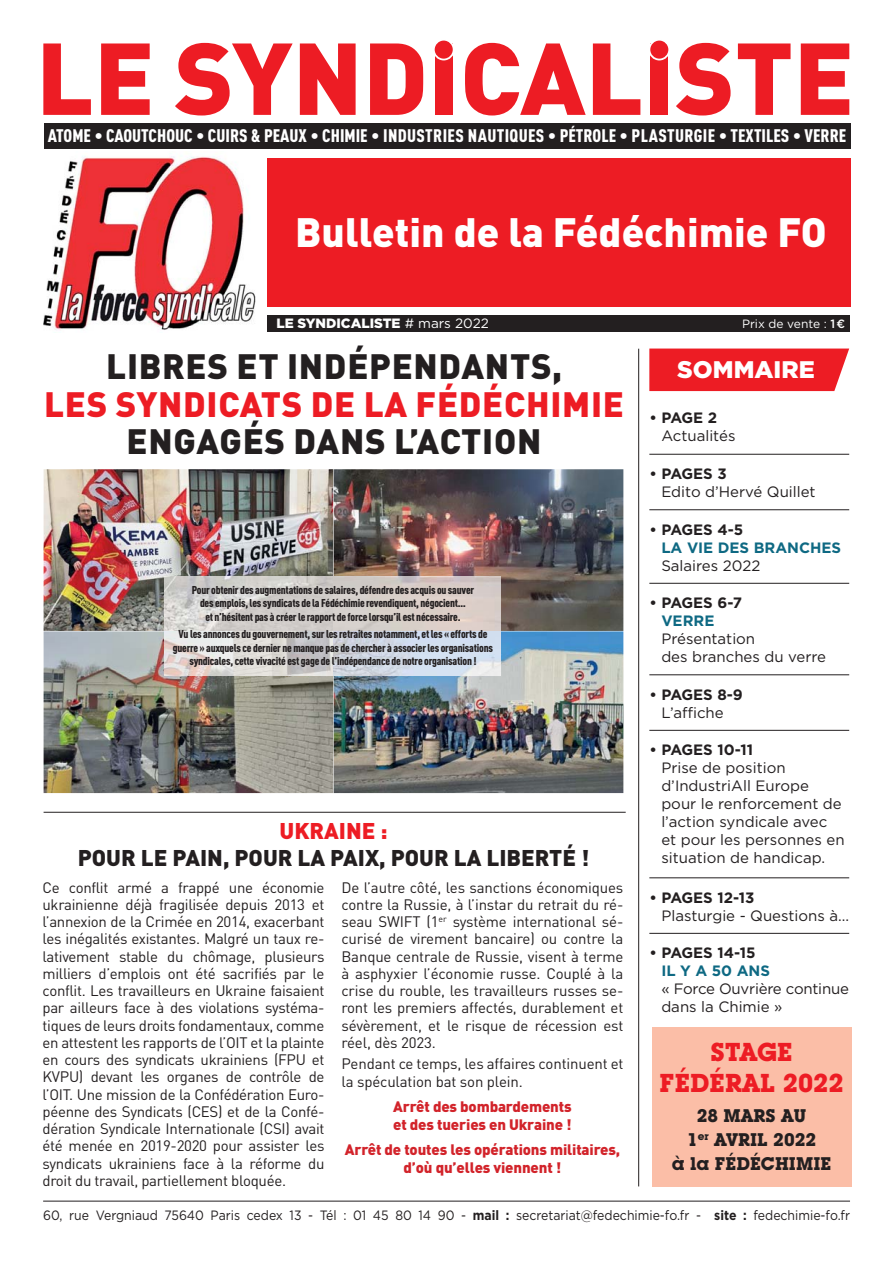
<style>
.page{position:relative;width:893px;height:1263px;background:#fff}
.page>*{position:absolute;margin:0;border:0;box-sizing:border-box;transform-origin:0 0}
.t1{font:900 100.35px "DIN Pro";color:#ed1c24}
.t2{font:900 40.5px "DIN Pro";color:#fff}
.t3{font:900 34.8px "DIN Pro";letter-spacing:.02em;color:#231f20}
.t4{font:900 34.8px "DIN Pro";letter-spacing:.02em;color:#ed1c24}
.t5{font:700 25.5px/30.6px "Lubalin Graph IT Cby BT";color:#ed1c24;text-align:center}
.t6{font:900 24px "Gotham";color:#fff}
.t7{font:900 22.5px "DIN Pro";color:#231f20}
.t8{font:900 22.5px "DIN Pro";color:#ed1c24}
.t9{font:900 condensed 18px "DIN Pro";color:#fff}
.t10{font:700 18px/24px "Lubalin Graph IT Cby BT";color:#231f20;text-align:center}
.t11{font:15px/17.2px "DIN Pro";letter-spacing:-.01em;color:#231f20;text-align:justify}
.t12{font:15px/18px "Gotham";color:#231f20}
.t13{font:900 15px/17.2px "DIN Pro";letter-spacing:-.01em;color:#d2232a}
.t14{font:700 15px "Gotham";color:#231f20}
.t15{font:700 15px "Gotham";color:#0e6983}
.t16{font:13.5px "Gotham";color:#231f20;scale:.91 1}
.t17{font:900 13.5px "Gotham";color:#fff}
.t18{font:12px "Gotham";color:#fff}
.t19{font:900 condensed 11.25px/13.5px "DIN Pro";letter-spacing:-.02em;color:#231f20;text-align:center}
.s1{font-weight:400}
.s2{font-weight:500}
.s3{font-weight:700}
</style>
<div class="page">
<img style="left:44px;top:156px;width:212px;height:177px">
<div style="left:267px;top:315px;width:582px;height:17px;background:#231f20"></div>
<div style="left:267px;top:158px;width:583px;height:148px;background:#ed1c24"></div>
<hr style="left:638px;top:349px;width:1px;height:837px;background:#231f20">
<hr style="left:649px;top:454px;width:200px;height:1px;background:#231f20">
<hr style="left:649px;top:509px;width:200px;height:1px;background:#231f20">
<hr style="left:649px;top:583px;width:200px;height:1px;background:#231f20">
<hr style="left:649px;top:674px;width:200px;height:1px;background:#231f20">
<hr style="left:649px;top:730px;width:200px;height:1px;background:#231f20">
<hr style="left:649px;top:877px;width:200px;height:1px;background:#231f20">
<hr style="left:649px;top:933px;width:200px;height:1px;background:#231f20">
<div style="left:652px;top:1027px;width:199px;height:159px;background:#fbbea7"></div>
<div style="left:649px;top:349px;width:200px;height:42px;background:#ed1c24"></div>
<div style="left:44px;top:123px;width:806px;height:26px;background:#231f20"></div>
<div style="left:434px;top:40px;width:20px;height:20px;background:#ed1c24;border-radius:50%"></div>
<div style="left:433px;top:39px;width:22px;height:21px;border:2px solid #fff;border-radius:50%"></div>
<div style="left:649px;top:40px;width:20px;height:20px;background:#ed1c24;border-radius:50%"></div>
<div style="left:648px;top:39px;width:22px;height:21px;border:2px solid #fff;border-radius:50%"></div>
<img style="left:44px;top:469px;width:579px;height:324px">
<hr style="left:44px;top:812px;width:582px;height:1px;background:#231f20">
<hr style="left:43px;top:1201px;width:807px;height:1px;background:#231f20">
<img style="left:165px;top:576px;width:336px;height:100px">
<h1 class="t1" style="left:36px;top:22px;width:820px">LE SYNDICALISTE</h1>
<p class="t9" style="left:48px;top:130px;width:800px">ATOME • CAOUTCHOUC • CUIRS &amp; PEAUX • CHIMIE • INDUSTRIES NAUTIQUES • PÉTROLE • PLASTURGIE • TEXTILES • VERRE</p>
<h2 class="t2" style="left:295px;top:209px;width:533px">Bulletin de la Fédéchimie FO</h2>
<p class="t17" style="left:276px;top:318px;width:214px">LE SYNDICALISTE <span class="s1"># mars 2022</span></p>
<p class="t18" style="left:742px;top:319px;width:104px">Prix de vente : <span class="s2">1 €</span></p>
<h3 class="t3" style="left:106px;top:347px;width:457px">LIBRES ET INDÉPENDANTS,</h3>
<h3 class="t4" style="left:44px;top:385px;width:581px">LES SYNDICATS DE LA FÉDÉCHIMIE</h3>
<h3 class="t3" style="left:127px;top:422px;width:416px">ENGAGÉS DANS L’ACTION</h3>
<p class="t19" style="left:192px;top:584px;width:284px">Pour obtenir des augmentations de salaires, défendre des acquis ou sauver des emplois, les syndicats de la Fédéchimie revendiquent, négocient…<br>et n’hésitent pas à créer le rapport de force lorsqu’il est nécessaire.</p>
<p class="t19" style="left:173px;top:629px;width:322px">Vu les annonces du gouvernement, sur les retraites notamment, et les « efforts de guerre » auxquels ce dernier ne manque pas de chercher à associer les organisations syndicales, cette vivacité est gage de l’indépendance de notre organisation !</p>
<h3 class="t8" style="left:280px;top:818px;width:110px">UKRAINE :</h3>
<h3 class="t7" style="left:78px;top:845px;width:513px">POUR LE PAIN, POUR LA PAIX, POUR LA LIBERTÉ !</h3>
<p class="t11" style="left:43px;top:880px;width:284px">Ce conflit armé a frappé une économie ukrainienne déjà fragilisée depuis 2013 et l’annexion de la Crimée en 2014, exacerbant les inégalités existantes. Malgré un taux re&shy;lativement stable du chômage, plusieurs milliers d’emplois ont été sacrifiés par le conflit. Les travailleurs en Ukraine faisaient par ailleurs face à des violations systéma&shy;tiques de leurs droits fondamentaux, comme en attestent les rapports de l’OIT et la plainte en cours des syndicats ukrainiens (FPU et KVPU) devant les organes de contrôle de l’OIT. Une mission de la Confédération Euro&shy;péenne des Syndicats (CES) et de la Confé&shy;dération Syndicale Internationale (CSI) avait été menée en 2019-2020 pour assister les syndicats ukrainiens face à la réforme du droit du travail, partiellement bloquée.</p>
<p class="t11" style="left:341px;top:880px;width:283px">De l’autre côté, les sanctions économiques contre la Russie, à l’instar du retrait du ré&shy;seau SWIFT (1<sup>er</sup> système international sé&shy;curisé de virement bancaire) ou contre la Banque centrale de Russie, visent à terme à asphyxier l’économie russe. Couplé à la crise du rouble, les travailleurs russes se&shy;ront les premiers affectés, durablement et sévèrement, et le risque de récession est réel, dès 2023.</p>
<p class="t11" style="left:341px;top:1057px;width:284px">Pendant ce temps, les affaires continuent et la spéculation bat son plein.</p>
<p class="t13" style="left:393px;top:1098px;width:180px">Arrêt des bombardements et des tueries en Ukraine !</p>
<p class="t13" style="left:345px;top:1141px;width:277px;text-align:center">Arrêt de toutes les opérations militaires, d’où qu’elles viennent !</p>
<h3 class="t6" style="left:677px;top:360px;width:139px">SOMMAIRE</h3>
<p class="t14" style="left:649px;top:412px;width:69px">• PAGE 2</p>
<p class="t12" style="left:661px;top:428px;width:76px">Actualités</p>
<p class="t14" style="left:649px;top:468px;width:79px">• PAGES 3</p>
<p class="t12" style="left:661px;top:484px;width:156px">Edito d’Hervé Quillet</p>
<p class="t14" style="left:649px;top:523px;width:95px">• PAGES 4-5</p>
<p class="t15" style="left:661px;top:541px;width:181px">LA VIE DES BRANCHES</p>
<p class="t12" style="left:661px;top:557px;width:100px">Salaires 2022</p>
<p class="t14" style="left:649px;top:597px;width:94px">• PAGES 6-7</p>
<p class="t15" style="left:661px;top:615px;width:55px">VERRE</p>
<p class="t12" style="left:661px;top:631px;width:166px">Présentation<br>des branches du verre</p>
<p class="t14" style="left:649px;top:688px;width:95px">• PAGES 8-9</p>
<p class="t12" style="left:661px;top:704px;width:64px">L’affiche</p>
<p class="t14" style="left:649px;top:744px;width:105px">• PAGES 10-11</p>
<p class="t12" style="left:661px;top:760px;width:185px">Prise de position d’IndustriAll Europe pour le renforcement de l’action syndicale avec et pour les personnes en situation de handicap.</p>
<p class="t14" style="left:649px;top:891px;width:107px">• PAGES 12-13</p>
<p class="t12" style="left:661px;top:907px;width:189px">Plasturgie - Questions à...</p>
<p class="t14" style="left:649px;top:947px;width:108px">• PAGES 14-15</p>
<p class="t15" style="left:661px;top:965px;width:110px">IL Y A 50 ANS</p>
<p class="t12" style="left:661px;top:981px;width:189px">« Force Ouvrière continue dans la Chimie »</p>
<h3 class="t5" style="left:660px;top:1040px;width:185px">STAGE<br>FÉDÉRAL 2022</h3>
<p class="t10" style="left:672px;top:1106px;width:161px">28 MARS AU<br>1<sup>er</sup> AVRIL 2022<br>à la FÉDÉCHIMIE</p>
<p class="t16" style="left:43px;top:1209px;width:888px">60, rue Vergniaud 75640 Paris cedex 13 - Tél : 01 45 80 14 90 - <span class="s3">mail :</span> secretariat@fedechimie-fo.fr - <span class="s3">site :</span> fedechimie-fo.fr</p>
</div>
